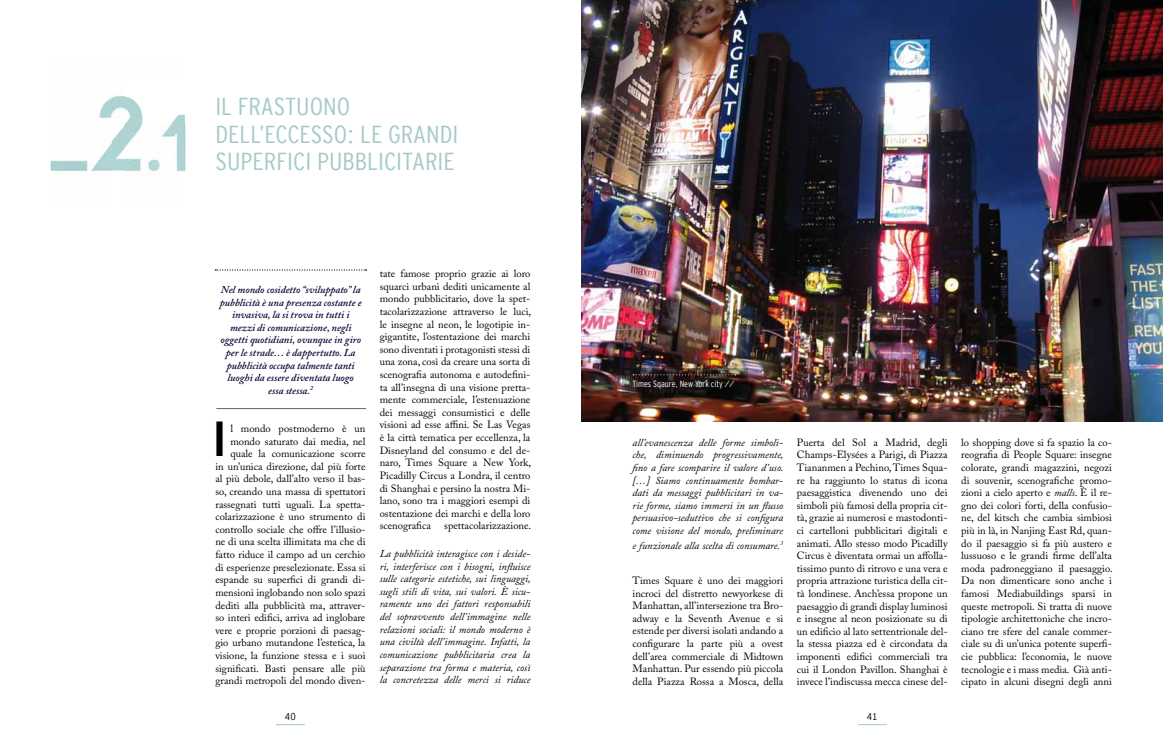
<style>
.page{position:relative;width:1163px;height:752px;background:#fff}
.page>*{position:absolute;margin:0;border:0;box-sizing:border-box;transform-origin:0 0}
.t1{font:700 49px "Interstate Cond Mono";color:#000}
.t2{font:24.5px/27.6px "Interstate Cond Mono Lgt";color:#a7c9c9;scale:1.1 1}
.t3{font:10.5px/12.6px "Adobe Caslon Pro";color:#000;text-align:justify}
.t4{font:italic 10.5px/12.6px "Adobe Caslon Pro";color:#000;text-align:justify}
.t5{font:italic 600 10.5px/12.6px "Adobe Caslon Pro";color:#0b0237;text-align:center}
.t6{font:10px "Interstate Cond Mono Lgt";color:#000}
.t7{font:9px "Interstate Cond Mono Lgt";color:#fff}
.s1{font-style:italic}
</style>
<div class="page">
<img style="left:50px;top:125px;width:75px;height:47px">
<img style="left:99px;top:95px;width:26px;height:28px">
<img style="left:112px;top:125px;width:11px;height:47px">
<img style="left:125px;top:96px;width:60px;height:76px">
<img style="left:179px;top:123px;width:7px;height:49px">
<svg style="left:215px;top:269px;width:151px;height:1px"></svg>
<hr style="left:216px;top:408px;width:150px;height:1px;background:#646567">
<img style="left:581px;top:0;width:581px;height:421px">
<img style="left:621px;top:368px;width:126px;height:30px">
<svg style="left:633px;top:374px;width:102px;height:1px"></svg>
<p class="t2" style="left:215px;top:92px;width:222px">IL FRASTUONO<br>DELL’ECCESSO: LE GRANDI<br>SUPERFICI PUBBLICITARIE</p>
<p class="t5" style="left:220px;top:283px;width:143px">Nel mondo cosidetto “sviluppato” la pubblicità è una presenza costante e invasiva, la si trova in tutti i mezzi di comunicazione, negli oggetti quotidiani, ovunque in giro per le strade… è dappertutto. La pubblicità occupa talmente tanti luoghi da essere diventata luogo essa stessa.<sup>2</sup></p>
<p class="t1" style="left:213px;top:411px;width:14px">I</p>
<p class="t3" style="left:215px;top:422px;width:152px;text-align:right">l mondo postmoderno è un mondo saturato dai media, nel quale la comunicazione scorre<br>in un’unica direzione, dal più forte al più debole, dall’alto verso il bas&shy;so, creando una massa di spettatori rassegnati tutti uguali. La spetta&shy;colarizzazione è uno strumento di controllo sociale che offre l’illusio&shy;ne di una scelta illimitata ma che di fatto riduce il campo ad un cerchio di esperienze preselezionate. Essa si espande su superfici di grandi di&shy;mensioni inglobando non solo spazi dediti alla pubblicità ma, attraver&shy;so interi edifici, arriva ad inglobare vere e proprie porzioni di paesag&shy;gio urbano mutandone l’estetica, la visione, la funzione stessa e i suoi significati. Basti pensare alle più grandi metropoli del mondo diven-</p>
<p class="t3" style="left:379px;top:267px;width:153px">tate famose proprio grazie ai loro squarci urbani dediti unicamente al mondo pubblicitario, dove la spet&shy;tacolarizzazione attraverso le luci, le insegne al neon, le logotipie in&shy;gigantite, l’ostentazione dei marchi sono diventati i protagonisti stessi di una zona, così da creare una sorta di scenografia autonoma e autodefini&shy;ta all’insegna di una visione pretta&shy;mente commerciale, l’estenuazione dei messaggi consumistici e delle visioni ad esse affini. Se Las Vegas è la città tematica per eccellenza, la Disneyland del consumo e del de&shy;naro, Times Square a New York, Picadilly Circus a Londra, il centro di Shanghai e persino la nostra Mi&shy;lano, sono tra i maggiori esempi di ostentazione dei marchi e della loro scenografica</p>
<p class="t3" style="left:444px;top:519px;width:88px">spettacolarizzazione.</p>
<p class="t4" style="left:379px;top:546px;width:152px">La pubblicità interagisce con i deside&shy;ri, interferisce con i bisogni, influisce sulle categorie estetiche, sui linguaggi, sugli stili di vita, sui valori. È sicu&shy;ramente uno dei fattori responsabili del sopravvento dell’immagine nelle relazioni sociali: il mondo moderno è una civiltà dell’immagine. Infatti, la comunicazione pubblicitaria crea la separazione tra forma e materia, così la concretezza delle merci si riduce</p>
<p class="t7" style="left:632px;top:379px;width:103px">Times Sqaure, New York city //</p>
<p class="t4" style="left:632px;top:435px;width:152px">all’evanescenza delle forme simboli&shy;che, diminuendo progressivamente, fino a fare scomparire il valore d’uso. […] Siamo continuamente bombar&shy;dati da messaggi pubblicitari in va&shy;rie forme, siamo immersi in un flusso persuasivo-seduttivo che si configura come visione del mondo, preliminare</p>
<p class="t4" style="left:632px;top:538px;width:152px">e funzionale alla scelta di consumare.<sup>3</sup></p>
<p class="t3" style="left:632px;top:573px;width:152px">Times Square è uno dei maggiori incroci del distretto newyorkese di Manhattan, all’intersezione tra Bro&shy;adway e la Seventh Avenue e si estende per diversi isolati andando a configurare la parte più a ovest dell’area commerciale di Midtown Manhattan. Pur essendo più piccola della Piazza Rossa a Mosca, della</p>
<p class="t3" style="left:796px;top:435px;width:152px">Puerta del Sol a Madrid, degli Champs-Elysées a Parigi, di Piazza Tiananmen a Pechino, Times Squa&shy;re ha raggiunto lo status di icona paesaggistica divenendo uno dei simboli più famosi della propria cit&shy;tà, grazie ai numerosi e mastodonti&shy;ci cartelloni pubblicitari digitali e animati. Allo stesso modo Picadilly Circus è diventata ormai un affolla&shy;tissimo punto di ritrovo e una vera e propria attrazione turistica della cit&shy;tà londinese. Anch’essa propone un paesaggio di grandi display luminosi e insegne al neon posizionate su di un edificio al lato settentrionale del&shy;la stessa piazza ed è circondata da imponenti edifici commerciali tra cui il London Pavillon. Shanghai è invece l’indiscussa mecca cinese del-</p>
<p class="t3" style="left:961px;top:435px;width:153px">lo shopping dove si fa spazio la co&shy;reografia di People Square: insegne colorate, grandi magazzini, negozi di souvenir, scenografiche promo&shy;zioni a cielo aperto e <span class="s1">malls</span>. È il re&shy;gno dei colori forti, della confusio&shy;ne, del kitsch che cambia simbiosi più in là, in Nanjing East Rd, quan&shy;do il paesaggio si fa più austero e lussuoso e le grandi firme dell’alta moda padroneggiano il paesaggio.<br>Da non dimenticare sono anche i famosi Mediabuildings sparsi in queste metropoli. Si tratta di nuove tipologie architettoniche che incro&shy;ciano tre sfere del canale commer&shy;ciale su di un’unica potente superfi&shy;cie pubblica: l’economia, le nuove tecnologie e i mass media. Già anti&shy;cipato in alcuni disegni degli anni</p>
<p class="t6" style="left:285px;top:710px;width:12px">40</p>
<p class="t6" style="left:866px;top:710px;width:12px">41</p>
</div>
